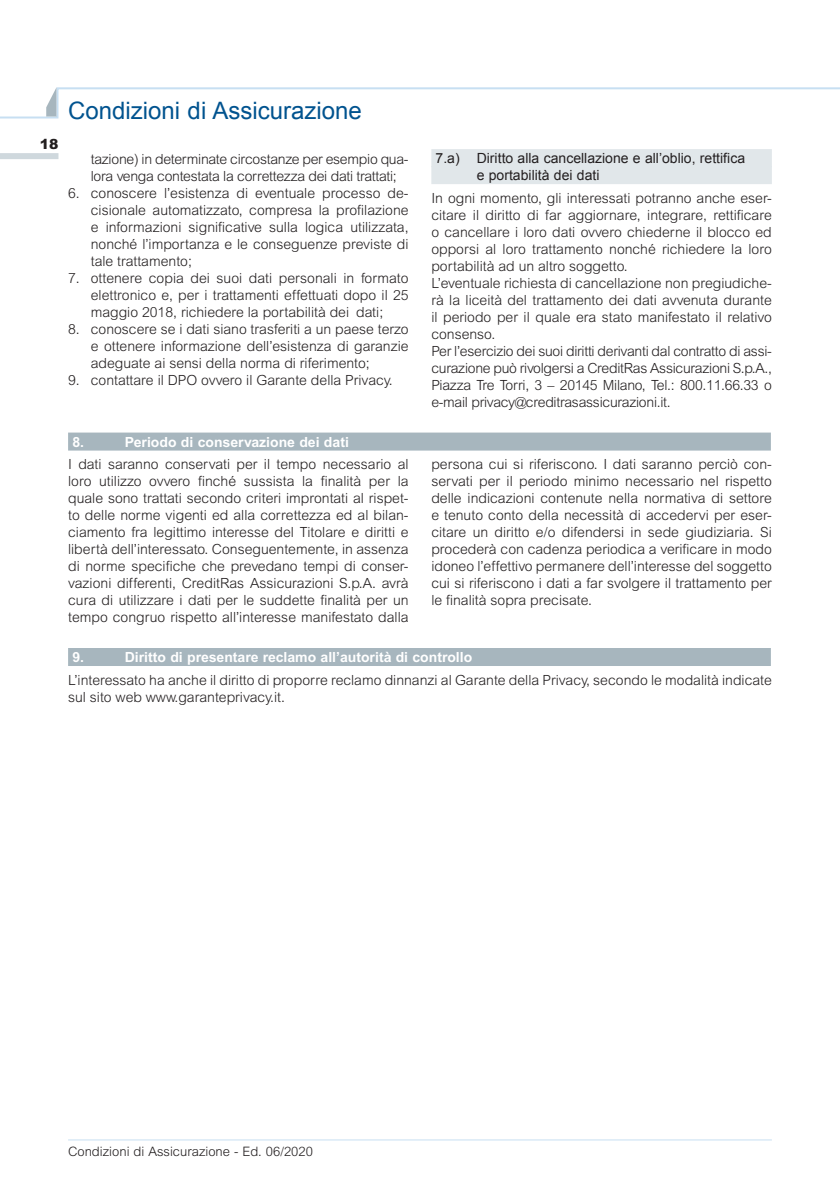
<style>
.page{position:relative;width:840px;height:1191px;background:#fff}
.page>*{position:absolute;margin:0;border:0;box-sizing:border-box;transform-origin:0 0}
.t1{font:24px "Arial";color:#01538f}
.t2{font:300 14px/17px "Arial";color:#231f20;text-align:justify}
.t3{font:300 14px/17px "Arial";letter-spacing:-.02em;color:#231f20}
.t4{font:14px/17px "Arial";color:#231f20}
.t5{font:700 14px "Arial";color:#fff}
.t6{font:900 14px "Arial";color:#231f20}
.t7{font:300 13px "Arial";color:#231f20}
.s1{font-weight:700;color:#fff}
</style>
<div class="page">
<div style="left:0;top:153px;width:58px;height:6px;background:#cfd8dd"></div>
<svg style="left:0;top:87px;width:839px;height:32px"></svg>
<svg style="left:46px;top:87px;width:10px;height:29px"></svg>
<hr style="left:68px;top:1139px;width:703px;height:1px;background:#c7dff2">
<div style="left:431px;top:149px;width:340px;height:18px;background:#e1e7ea"></div>
<div style="left:431px;top:166px;width:340px;height:18px;background:#e1e7ea"></div>
<div style="left:68px;top:432px;width:702px;height:18px;background:#a7b6be"></div>
<div style="left:68px;top:648px;width:702px;height:18px;background:#a7b6be"></div>
<p class="t6" style="left:40px;top:135px;width:20px">18</p>
<h1 class="t1" style="left:68px;top:94px;width:295px">Condizioni di Assicurazione</h1>
<p class="t3" style="left:91px;top:151px;width:319px">tazione) in determinate circostanze per esempio qua&shy;lora venga contestata la correttezza dei dati trattati;</p>
<p class="t2" style="left:91px;top:185px;width:319px;text-indent:-23px">6. conoscere l’esistenza di eventuale processo de&shy;cisionale automatizzato, compresa la profilazione e informazioni significative sulla logica utilizzata, nonché l’importanza e le conseguenze previste di tale trattamento;</p>
<p class="t2" style="left:91px;top:270px;width:319px;text-indent:-23px">7. ottenere copia dei suoi dati personali in formato elettronico e, per i trattamenti effettuati dopo il 25 maggio 2018, richiedere la portabilità dei dati;</p>
<p class="t2" style="left:91px;top:321px;width:319px;text-indent:-23px">8. conoscere se i dati siano trasferiti a un paese terzo e ottenere informazione dell’esistenza di garanzie adeguate ai sensi della norma di riferimento;</p>
<p class="t2" style="left:68px;top:372px;width:326px">9. contattare il DPO ovvero il Garante della Privacy.</p>
<p class="t4" style="left:476px;top:150px;width:270px;text-indent:-41px">7.a) Diritto alla cancellazione e all’oblio, rettifica e portabilità dei dati</p>
<p class="t2" style="left:431px;top:189px;width:342px;text-align:left">In ogni momento, gli interessati potranno anche eser&shy;citare il diritto di far aggiornare, integrare, rettificare o cancellare i loro dati ovvero chiederne il blocco ed opporsi al loro trattamento nonché richiedere la loro portabilità ad un altro soggetto.<br>L’eventuale richiesta di cancellazione non pregiudiche&shy;rà la liceità del trattamento dei dati avvenuta durante il periodo per il quale era stato manifestato il relativo consenso.<br>Per l’esercizio dei suoi diritti derivanti dal contratto di assi&shy;curazione può rivolgersi a CreditRas Assicurazioni S.p.A., Piazza Tre Torri, 3 – 20145 Milano, Tel.: 800.11.66.33 o e-mail privacy@creditrasassicurazioni.it.</p>
<p class="t5" style="left:72px;top:433px;width:13px">8.</p>
<p class="t2" style="left:68px;top:430px;width:342px;line-height:22.6px;text-align:center"><span class="s1">Periodo di conservazione dei dati<br></span>I dati saranno conservati per il tempo necessario al</p>
<p class="t2" style="left:68px;top:473px;width:342px">loro utilizzo ovvero finché sussista la finalità per la quale sono trattati secondo criteri improntati al rispet&shy;to delle norme vigenti ed alla correttezza ed al bilan&shy;ciamento fra legittimo interesse del Titolare e diritti e libertà dell’interessato. Conseguentemente, in assenza di norme specifiche che prevedano tempi di conser&shy;vazioni differenti, CreditRas Assicurazioni S.p.A. avrà cura di utilizzare i dati per le suddette finalità per un tempo congruo rispetto all’interesse manifestato dalla</p>
<p class="t2" style="left:431px;top:456px;width:342px">persona cui si riferiscono. I dati saranno perciò con&shy;servati per il periodo minimo necessario nel rispetto delle indicazioni contenute nella normativa di settore e tenuto conto della necessità di accedervi per eser&shy;citare un diritto e/o difendersi in sede giudiziaria. Si procederà con cadenza periodica a verificare in modo idoneo l’effettivo permanere dell’interesse del soggetto cui si riferiscono i dati a far svolgere il trattamento per le finalità sopra precisate.</p>
<p class="t2" style="left:68px;top:646px;width:704px;line-height:22.6px;text-indent:57px"><span class="s1">Diritto di presentare reclamo all’autorità di controllo<br></span>L’interessato ha anche il diritto di proporre reclamo dinnanzi al Garante della Privacy, secondo le modalità indicate</p>
<p class="t2" style="left:68px;top:688px;width:218px">sul sito web www.garanteprivacy.it.</p>
<p class="t5" style="left:72px;top:649px;width:13px">9.</p>
<p class="t7" style="left:68px;top:1144px;width:246px">Condizioni di Assicurazione - Ed. 06/2020</p>
</div>
